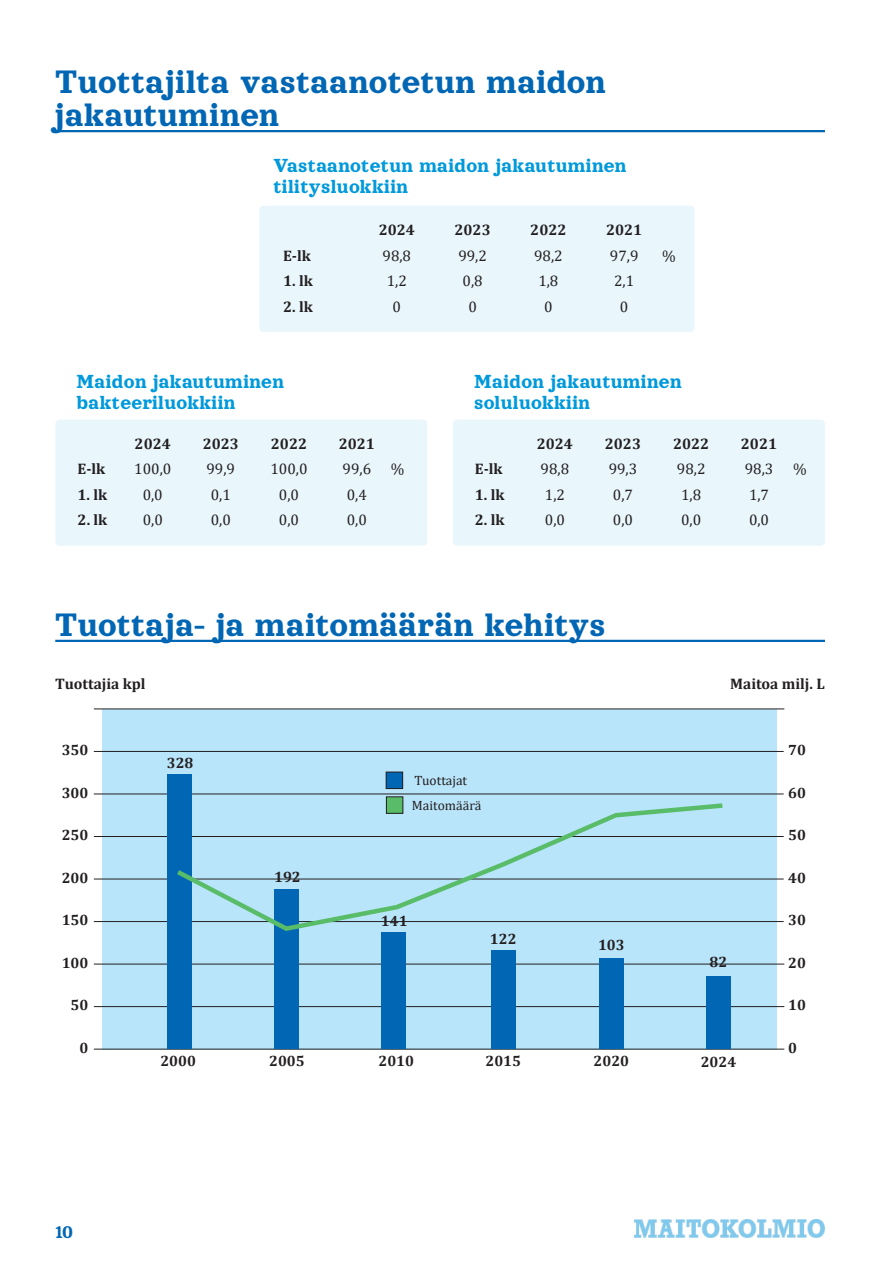
<style>
.page{position:relative;width:893px;height:1263px;background:#fff}
.page>*{position:absolute;margin:0;border:0;box-sizing:border-box;transform-origin:0 0}
.t1{font:36px/33px "Orelega One";letter-spacing:.015em;color:#0166b3}
.t2{font:21px/21px "Orelega One";letter-spacing:.02em;color:#0099dc}
.t3{font:16.5px "Calistoga";color:#0166b3}
.t4{font:15.3px "Cambria";color:#231f20}
.t5{font:700 15.3px "Cambria";color:#231f20}
.t6{font:700 15px "Cambria";color:#231f20}
.t7{font:13.5px "Cambria";color:#231f20}
</style>
<div class="page">
<img style="left:634px;top:1219px;width:191px;height:18px">
<div style="left:453px;top:420px;width:372px;height:126px;background:#e9f7fd;border-radius:4px"></div>
<div style="left:55px;top:420px;width:372px;height:126px;background:#e9f7fd;border-radius:4px"></div>
<div style="left:259px;top:206px;width:435px;height:126px;background:#e9f7fd;border-radius:4px"></div>
<hr style="left:55px;top:130px;width:770px;height:2px;background:#0166b3">
<hr style="left:55px;top:640px;width:770px;height:2px;background:#0166b3">
<div style="left:102px;top:709px;width:674px;height:340px;background:#b9e5fa"></div>
<hr style="left:94px;top:1049px;width:690px;height:1px;background:#231f20">
<hr style="left:94px;top:964px;width:690px;height:1px;background:#231f20">
<hr style="left:94px;top:1006px;width:690px;height:1px;background:#231f20">
<hr style="left:94px;top:836px;width:690px;height:1px;background:#231f20">
<hr style="left:94px;top:751px;width:690px;height:1px;background:#231f20">
<hr style="left:94px;top:794px;width:690px;height:1px;background:#231f20">
<hr style="left:94px;top:879px;width:690px;height:1px;background:#231f20">
<hr style="left:94px;top:921px;width:690px;height:1px;background:#231f20">
<hr style="left:94px;top:709px;width:690px;height:1px;background:#231f20">
<div style="left:167px;top:774px;width:25px;height:274px;background:#0166b3"></div>
<div style="left:274px;top:889px;width:25px;height:159px;background:#0166b3"></div>
<div style="left:382px;top:932px;width:24px;height:116px;background:#0166b3"></div>
<div style="left:491px;top:950px;width:24px;height:98px;background:#0166b3"></div>
<div style="left:599px;top:958px;width:24px;height:90px;background:#0166b3"></div>
<div style="left:706px;top:977px;width:25px;height:72px;background:#0166b3"></div>
<div style="left:386px;top:797px;width:17px;height:16px;background:#59bc68"></div>
<div style="left:386px;top:772px;width:17px;height:16px;background:#0166b3"></div>
<div style="left:386px;top:772px;width:17px;height:17px;border:1px solid #231f20"></div>
<svg style="left:177px;top:801px;width:550px;height:132px"></svg>
<h1 class="t1" style="left:55px;top:64px;width:552px">Tuottajilta vastaanotetun maidon jakautuminen</h1>
<h2 class="t2" style="left:274px;top:155px;width:355px">Vastaanotetun maidon jakautuminen tilitysluokkiin</h2>
<p class="t5" style="left:379px;top:219px;width:38px">2024</p>
<p class="t5" style="left:454px;top:219px;width:38px">2023</p>
<p class="t5" style="left:530px;top:219px;width:38px">2022</p>
<p class="t5" style="left:606px;top:219px;width:38px">2021</p>
<p class="t5" style="left:283px;top:245px;width:29px">E-lk</p>
<p class="t4" style="left:382px;top:246px;width:30px">98,8</p>
<p class="t4" style="left:458px;top:246px;width:30px">99,2</p>
<p class="t4" style="left:534px;top:246px;width:30px">98,2</p>
<p class="t4" style="left:610px;top:246px;width:30px">97,9</p>
<p class="t4" style="left:662px;top:246px;width:15px">%</p>
<p class="t5" style="left:283px;top:270px;width:31px">1. lk</p>
<p class="t4" style="left:387px;top:272px;width:22px">1,2</p>
<p class="t4" style="left:463px;top:272px;width:22px">0,8</p>
<p class="t4" style="left:538px;top:272px;width:22px">1,8</p>
<p class="t4" style="left:614px;top:272px;width:22px">2,1</p>
<p class="t5" style="left:283px;top:296px;width:31px">2. lk</p>
<p class="t4" style="left:393px;top:297px;width:10px">0</p>
<p class="t4" style="left:468px;top:297px;width:10px">0</p>
<p class="t4" style="left:544px;top:297px;width:10px">0</p>
<p class="t4" style="left:620px;top:297px;width:10px">0</p>
<h2 class="t2" style="left:77px;top:370px;width:209px">Maidon jakautuminen bakteeriluokkiin</h2>
<h2 class="t2" style="left:474px;top:370px;width:209px">Maidon jakautuminen soluluokkiin</h2>
<p class="t5" style="left:135px;top:433px;width:38px">2024</p>
<p class="t5" style="left:203px;top:433px;width:38px">2023</p>
<p class="t5" style="left:271px;top:433px;width:38px">2022</p>
<p class="t5" style="left:339px;top:433px;width:38px">2021</p>
<p class="t5" style="left:78px;top:458px;width:29px">E-lk</p>
<p class="t4" style="left:134px;top:460px;width:39px">100,0</p>
<p class="t4" style="left:206px;top:460px;width:30px">99,9</p>
<p class="t4" style="left:270px;top:460px;width:39px">100,0</p>
<p class="t4" style="left:343px;top:460px;width:30px">99,6</p>
<p class="t4" style="left:391px;top:460px;width:15px">%</p>
<p class="t5" style="left:78px;top:484px;width:31px">1. lk</p>
<p class="t4" style="left:143px;top:485px;width:22px">0,0</p>
<p class="t4" style="left:211px;top:485px;width:22px">0,1</p>
<p class="t4" style="left:279px;top:485px;width:22px">0,0</p>
<p class="t4" style="left:347px;top:485px;width:22px">0,4</p>
<p class="t5" style="left:78px;top:509px;width:31px">2. lk</p>
<p class="t4" style="left:143px;top:511px;width:22px">0,0</p>
<p class="t4" style="left:211px;top:511px;width:22px">0,0</p>
<p class="t4" style="left:279px;top:511px;width:22px">0,0</p>
<p class="t4" style="left:347px;top:511px;width:22px">0,0</p>
<p class="t5" style="left:537px;top:433px;width:38px">2024</p>
<p class="t5" style="left:605px;top:433px;width:38px">2023</p>
<p class="t5" style="left:673px;top:433px;width:38px">2022</p>
<p class="t5" style="left:741px;top:433px;width:38px">2021</p>
<p class="t5" style="left:475px;top:458px;width:29px">E-lk</p>
<p class="t4" style="left:541px;top:460px;width:30px">98,8</p>
<p class="t4" style="left:609px;top:460px;width:30px">99,3</p>
<p class="t4" style="left:677px;top:460px;width:30px">98,2</p>
<p class="t4" style="left:745px;top:460px;width:30px">98,3</p>
<p class="t4" style="left:793px;top:460px;width:15px">%</p>
<p class="t5" style="left:475px;top:484px;width:31px">1. lk</p>
<p class="t4" style="left:545px;top:485px;width:22px">1,2</p>
<p class="t4" style="left:613px;top:485px;width:22px">0,7</p>
<p class="t4" style="left:681px;top:485px;width:22px">1,8</p>
<p class="t4" style="left:749px;top:485px;width:22px">1,7</p>
<p class="t5" style="left:475px;top:509px;width:31px">2. lk</p>
<p class="t4" style="left:545px;top:511px;width:22px">0,0</p>
<p class="t4" style="left:613px;top:511px;width:22px">0,0</p>
<p class="t4" style="left:681px;top:511px;width:22px">0,0</p>
<p class="t4" style="left:749px;top:511px;width:22px">0,0</p>
<h1 class="t1" style="left:55px;top:607px;width:551px">Tuottaja- ja maitomäärän kehitys</h1>
<p class="t5" style="left:55px;top:673px;width:92px">Tuottajia kpl</p>
<p class="t5" style="left:730px;top:673px;width:96px">Maitoa milj. L</p>
<p class="t6" style="left:62px;top:740px;width:28px">350</p>
<p class="t6" style="left:62px;top:782px;width:28px">300</p>
<p class="t6" style="left:62px;top:825px;width:28px">250</p>
<p class="t6" style="left:62px;top:867px;width:28px">200</p>
<p class="t6" style="left:62px;top:910px;width:28px">150</p>
<p class="t6" style="left:62px;top:952px;width:28px">100</p>
<p class="t6" style="left:71px;top:995px;width:19px">50</p>
<p class="t6" style="left:79px;top:1037px;width:10px">0</p>
<p class="t3" style="left:55px;top:1216px;width:19px">10</p>
<p class="t6" style="left:167px;top:752px;width:28px">328</p>
<p class="t6" style="left:160px;top:1051px;width:37px">2000</p>
<p class="t6" style="left:274px;top:866px;width:28px">192</p>
<p class="t6" style="left:269px;top:1051px;width:37px">2005</p>
<p class="t7" style="left:414px;top:772px;width:54px">Tuottajat</p>
<p class="t7" style="left:412px;top:797px;width:71px">Maitomäärä</p>
<p class="t6" style="left:381px;top:910px;width:28px">141</p>
<p class="t6" style="left:379px;top:1051px;width:37px">2010</p>
<p class="t6" style="left:490px;top:928px;width:28px">122</p>
<p class="t6" style="left:486px;top:1051px;width:37px">2015</p>
<p class="t6" style="left:598px;top:934px;width:28px">103</p>
<p class="t6" style="left:594px;top:1051px;width:37px">2020</p>
<p class="t6" style="left:710px;top:951px;width:19px">82</p>
<p class="t6" style="left:701px;top:1051px;width:37px">2024</p>
<p class="t6" style="left:788px;top:740px;width:19px">70</p>
<p class="t6" style="left:788px;top:782px;width:19px">60</p>
<p class="t6" style="left:788px;top:825px;width:19px">50</p>
<p class="t6" style="left:788px;top:867px;width:19px">40</p>
<p class="t6" style="left:788px;top:910px;width:19px">30</p>
<p class="t6" style="left:788px;top:952px;width:19px">20</p>
<p class="t6" style="left:788px;top:995px;width:19px">10</p>
<p class="t6" style="left:788px;top:1037px;width:10px">0</p>
</div>
